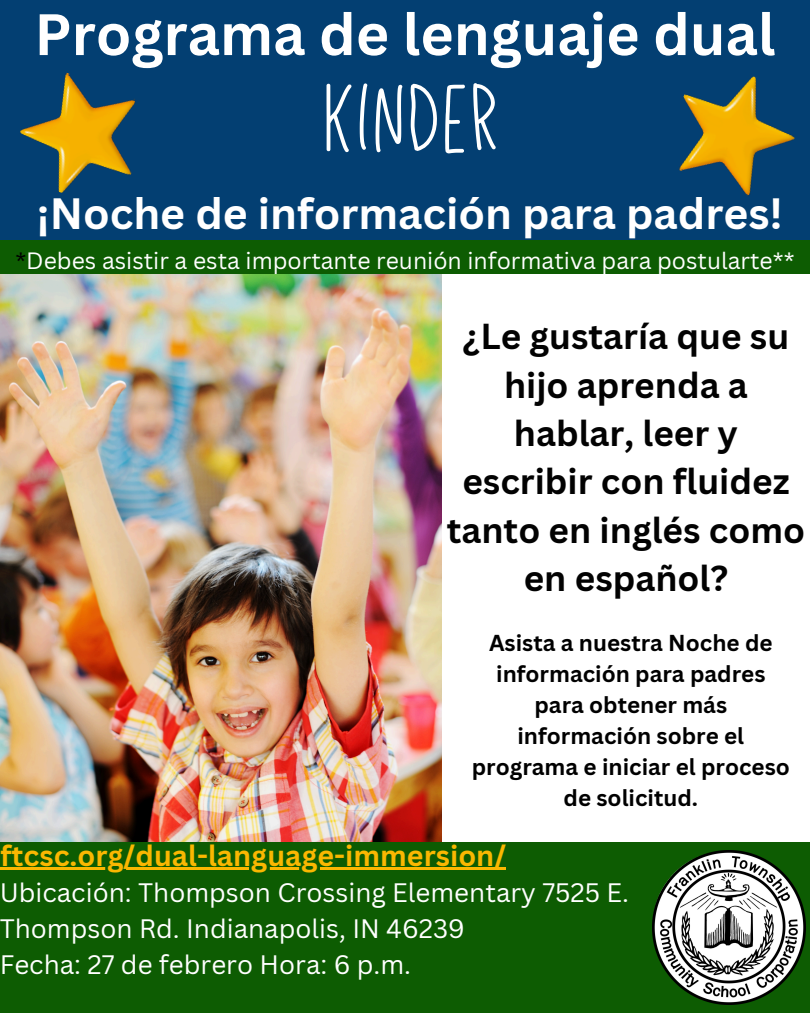
<style>
.page{position:relative;width:810px;height:1013px;background:#fff}
.page>*{position:absolute;margin:0;border:0;box-sizing:border-box;transform-origin:0 0}
.t1{font:83px "Louisville";color:#fff}
.t2{font:700 57.1px "Canva Sans";color:#fff}
.t3{font:700 42.7px "Canva Sans";color:#fff}
.t4{font:700 35.1px/48.4px "Canva Sans";color:#020202;text-align:center}
.t5{font:700 28.7px "Canva Sans";color:#fab701}
.t6{font:26px/36px "Canva Sans";color:#fff}
.t7{font:23px "Canva Sans";color:#fff}
.t8{font:700 22.5px/31px "Canva Sans";color:#000;text-align:center}
.s1{color:#000}
</style>
<div class="page">
<img style="left:0;top:274px;width:442px;height:568px">
<div style="left:0;top:842px;width:810px;height:170px;background:#0d5c02"></div>
<div style="left:0;top:0;width:810px;height:274px;background:#033f72"></div>
<img style="left:652px;top:850px;width:154px;height:154px">
<img style="left:679px;top:76px;width:116px;height:120px">
<img style="left:20px;top:72px;width:116px;height:121px">
<div style="left:0;top:240px;width:810px;height:34px;background:#0d5c02"></div>
<hr style="left:0;top:867px;width:506px;height:2px;background:#fab701">
<h2 class="t2" style="left:34px;top:-6px;width:743px">Programa de lenguaje dual</h2>
<p class="t1" style="left:322px;top:72px;width:179px">KINDER</p>
<p class="t3" style="left:36px;top:183px;width:748px">¡Noche de información para padres!</p>
<h4 class="t7" style="left:15px;top:244px;width:781px"><span class="s1">*</span>Debes asistir a esta importante reunión informativa para postularte**</h4>
<h1 class="t4" style="left:447px;top:311px;width:360px">¿Le gustaría que su hijo aprenda a hablar, leer y escribir con fluidez tanto en inglés como en español?</h1>
<p class="t8" style="left:472px;top:626px;width:320px">Asista a nuestra Noche de información para padres para obtener más información sobre el programa e iniciar el proceso de solicitud.</p>
<p class="t5" style="left:0;top:835px;width:507px">ftcsc.org/dual-language-immersion/</p>
<h3 class="t6" style="left:0;top:873px;width:631px">Ubicación: Thompson Crossing Elementary 7525 E.<br>Thompson Rd. Indianapolis, IN 46239<br>Fecha: 27 de febrero Hora: 6 p.m.</h3>
</div>
